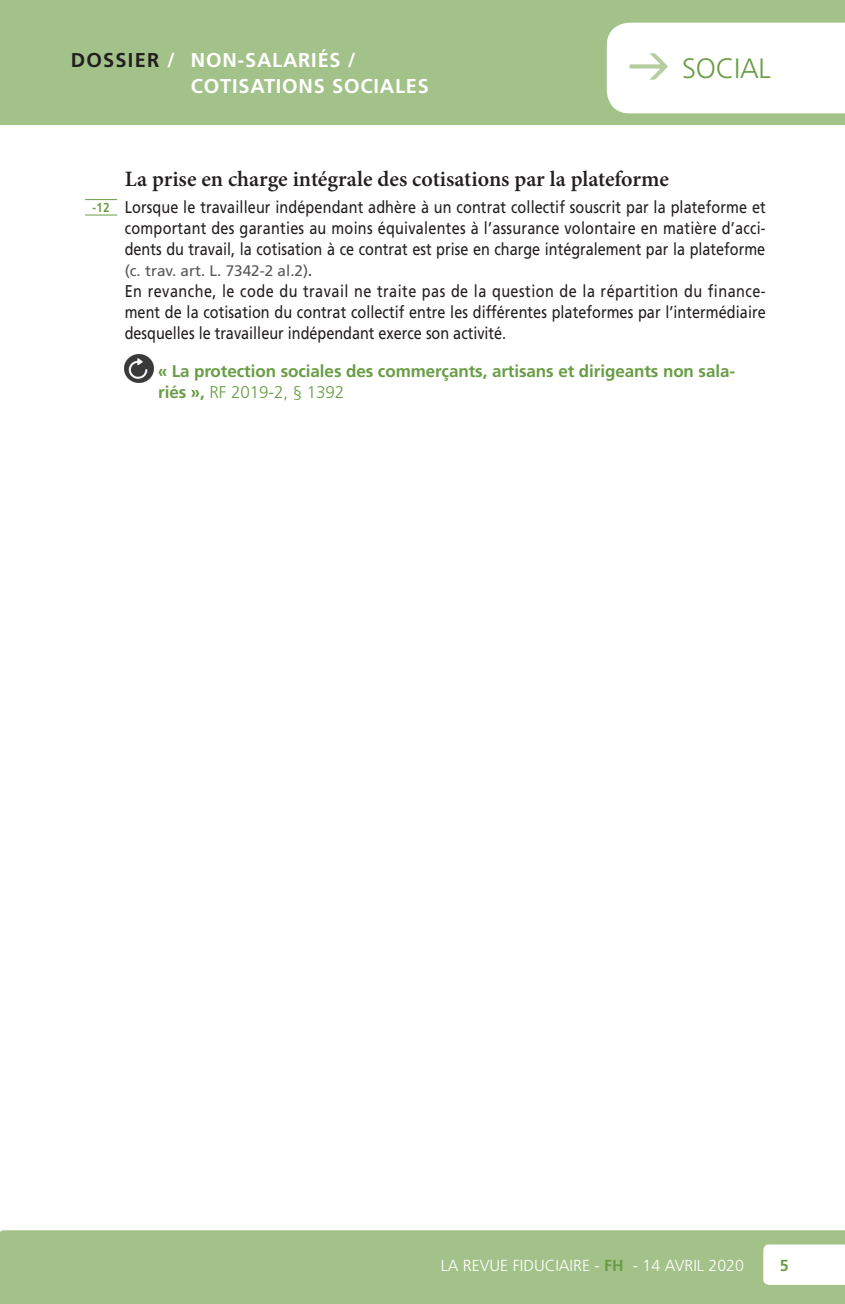
<style>
.page{position:relative;width:845px;height:1304px;background:#fff}
.page>*{position:absolute;margin:0;border:0;box-sizing:border-box;transform-origin:0 0}
.t1{font:300 28px "Frutiger LT";letter-spacing:-.01em;color:#699d45}
.Titre_Niv3{font:600 22px "Minion Pro";color:#231f20}
.t2{font:700 20px/26px "Frutiger LT";letter-spacing:.05em;color:#fff}
.Texte_Para{font:17px/21px "Frutiger LT";color:#231f20;text-align:justify;scale:.85 1}
.Texte_suite{font:17px/21px "Frutiger LT";color:#231f20;text-align:justify;scale:.85 1}
.ListRefFirst_RenvoiR{font:700 17px/21px "Frutiger LT";letter-spacing:-.005em;color:#699d45}
.t3{font:300 16px "Frutiger LT";color:#fff}
.t4{font:700 16px "Frutiger LT";color:#699d45}
.Texte_Para-2{font:15.4px "Frutiger LT";color:#57585a}
.s1{color:#231f20}
.s2{font-weight:700;font-size:13px;color:#699d45}
.s3{font-size:17px;color:#231f20}
.s4{font-weight:300}
.s5{font-weight:700;color:#699d45}
</style>
<div class="page">
<div style="left:0;top:0;width:845px;height:125px;background:#a3c28a"></div>
<div style="left:0;top:1230px;width:845px;height:74px;background:#a3c28a"></div>
<svg style="left:763px;top:1244px;width:82px;height:41px"></svg>
<svg style="left:607px;top:23px;width:238px;height:90px"></svg>
<hr style="left:85px;top:199px;width:32px;height:1px;background:#699d45">
<hr style="left:85px;top:215px;width:32px;height:1px;background:#699d45">
<img style="left:125px;top:354px;width:28px;height:29px">
<p class="t2" style="left:191px;top:47px;width:166px;text-indent:-120px"><span class="s1">DOSSIER</span> / non-salariés / cotis</p>
<p class="t2" style="left:250px;top:73px;width:157px">ations sociales</p>
<h1 class="t1" style="left:682px;top:52px;width:90px">SOCIAL</h1>
<p class="Titre_Niv3" style="left:125px;top:164px;width:546px">La prise en charge intégrale des cotisations par la plateforme</p>
<p class="Texte_Para" style="left:125px;top:197px;width:755px;text-indent:-32px"><span class="s2">-12</span> Lorsque le travailleur indépendant adhère à un contrat collectif souscrit par la plateforme et comportant des garanties au moins équivalentes à l’assurance volontaire en matière d’acci&shy;dents du travail, la cotisation à ce contrat est prise en charge intégralement par la plateforme</p>
<p class="Texte_Para-2" style="left:125px;top:262px;width:189px">(c. trav. art. L. 7342-2 al.2)<span class="s3">.</span></p>
<p class="Texte_suite" style="left:125px;top:281px;width:755px">En revanche, le code du travail ne traite pas de la question de la répartition du finance&shy;ment de la cotisation du contrat collectif entre les différentes plateformes par l’intermédiaire desquelles le travailleur indépendant exerce son activité.</p>
<p class="ListRefFirst_RenvoiR" style="left:158px;top:361px;width:579px">« La protection sociales des commerçants, artisans et dirigeants non sala&shy;riés », <span class="s4">RF 2019-2, § 1392</span></p>
<p class="t3" style="left:441px;top:1256px;width:112px">LA REVUE FIDUCIAI</p>
<p class="t3" style="left:573px;top:1256px;width:172px">RE - <span class="s5">FH</span> - 14 AVRIL 2020</p>
<p class="t4" style="left:780px;top:1256px;width:10px">5</p>
</div>
